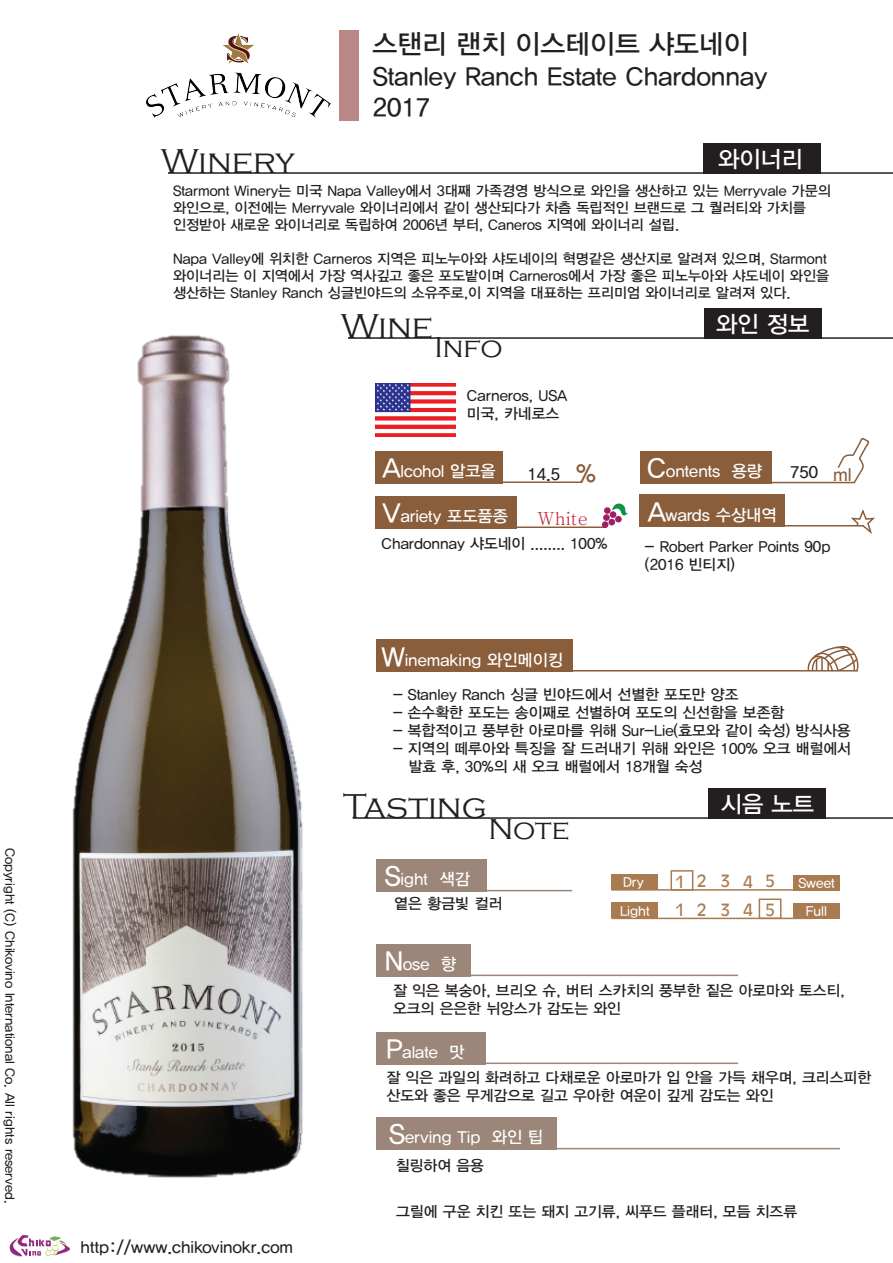
<style>
.page{position:relative;width:893px;height:1263px;background:#fff}
.page>*{position:absolute;margin:0;border:0;box-sizing:border-box;transform-origin:0 0}
.t1{font:300 35.55px "Copperplate Gothic";color:#231f20}
.t2{font:300 29.7px "Copperplate Gothic";color:#231f20}
.t3{font:27px "YDIYGO330";color:#231f20}
.t4{font:25.5px/30.6px "YDIYGO330";color:#231f20}
.t5{font:24.9px "YDIYGO330";color:#8a5d3b}
.t6{font:23.1px "YDIYGO330";color:#fff}
.t7{font:500 18px "Adobe Myungjo Std";letter-spacing:.005em;color:#be1d2c}
.t8{font:18px "YDIYGO330";color:#8a5d3b}
.t9{font:16.5px "YDIYGO330";color:#fff}
.t10{font:16.5px "YDIYGO330";color:#231f20}
.t11{font:16.5px "Antique Olive";letter-spacing:.765em;color:#a97b50}
.t12{font:15px/18px "YDIYGO330";color:#231f20}
.t13{font:14.25px/17.1px "YDIYGO330";color:#231f20}
.t14{font:13.5px "YDIYGO330";color:#fff}
.t15{font:13.05px "YDIYGO330";color:#231f20}
.s1{font-size:27px}
</style>
<div class="page">
<div style="left:704px;top:309px;width:117px;height:29px;background:#231f20"></div>
<div style="left:709px;top:789px;width:117px;height:29px;background:#231f20"></div>
<div style="left:640px;top:451px;width:131px;height:32px;background:#8a5d3b"></div>
<div style="left:376px;top:451px;width:127px;height:32px;background:#8a5d3b"></div>
<hr style="left:348px;top:337px;width:545px;height:2px;background:#231f20">
<hr style="left:353px;top:817px;width:540px;height:2px;background:#231f20">
<div style="left:339px;top:30px;width:20px;height:90px;background:#b98884"></div>
<hr style="left:496px;top:481px;width:86px;height:2px;background:#8a5d3b">
<hr style="left:769px;top:482px;width:85px;height:1px;background:#8a5d3b">
<div style="left:376px;top:496px;width:141px;height:32px;background:#8a5d3b"></div>
<hr style="left:512px;top:526px;width:93px;height:2px;background:#8a5d3b">
<div style="left:639px;top:494px;width:145px;height:32px;background:#8a5d3b"></div>
<hr style="left:776px;top:525px;width:87px;height:1px;background:#8a5d3b">
<div style="left:376px;top:639px;width:196px;height:32px;background:#8a5d3b"></div>
<hr style="left:520px;top:670px;width:338px;height:1px;background:#8a5d3b">
<div style="left:376px;top:859px;width:110px;height:32px;background:#9b8679"></div>
<hr style="left:470px;top:890px;width:102px;height:1px;background:#9b8679">
<div style="left:376px;top:944px;width:94px;height:32px;background:#9b8679"></div>
<hr style="left:460px;top:974px;width:278px;height:2px;background:#9b8679">
<div style="left:376px;top:1032px;width:109px;height:32px;background:#9b8679"></div>
<hr style="left:478px;top:1062px;width:260px;height:2px;background:#9b8679">
<div style="left:376px;top:1117px;width:180px;height:32px;background:#9b8679"></div>
<hr style="left:505px;top:1148px;width:335px;height:1px;background:#9b8679">
<div style="left:611px;top:874px;width:47px;height:15px;background:#a97b50"></div>
<hr style="left:611px;top:889px;width:201px;height:2px;background:#a97b50">
<div style="left:793px;top:875px;width:47px;height:15px;background:#a97b50"></div>
<div style="left:670px;top:870px;width:23px;height:21px;border:2px solid #a97b50"></div>
<div style="left:611px;top:902px;width:47px;height:16px;background:#a97b50"></div>
<hr style="left:611px;top:918px;width:201px;height:1px;background:#a97b50">
<div style="left:793px;top:903px;width:47px;height:16px;background:#a97b50"></div>
<div style="left:759px;top:898px;width:22px;height:21px;border:2px solid #a97b50"></div>
<div style="left:602px;top:521px;width:6px;height:7px;background:#9e1f62;border-radius:50%"></div>
<div style="left:603px;top:514px;width:7px;height:7px;background:#9e1f62;border-radius:50%"></div>
<div style="left:608px;top:519px;width:7px;height:6px;background:#9e1f62;border-radius:50%"></div>
<div style="left:610px;top:511px;width:6px;height:7px;background:#9e1f62;border-radius:50%"></div>
<div style="left:615px;top:516px;width:7px;height:6px;background:#9e1f62;border-radius:50%"></div>
<div style="left:604px;top:507px;width:7px;height:7px;background:#9e1f62;border-radius:50%"></div>
<svg style="left:612px;top:503px;width:16px;height:17px"></svg>
<svg style="left:849px;top:509px;width:26px;height:25px"></svg>
<svg style="left:835px;top:437px;width:35px;height:46px"></svg>
<svg style="left:807px;top:646px;width:52px;height:25px"></svg>
<hr style="left:168px;top:172px;width:725px;height:2px;background:#231f20">
<div style="left:703px;top:144px;width:117px;height:29px;background:#231f20"></div>
<svg style="left:9px;top:1235px;width:62px;height:22px"></svg>
<img style="left:375px;top:384px;width:80px;height:52px">
<img style="left:72px;top:335px;width:231px;height:843px">
<img style="left:147px;top:34px;width:183px;height:84px">
<p class="t15" style="left:17px;top:848px;width:357px;rotate:90deg">Copyright (C) Chikovino International Co. All rights reserved.</p>
<h3 class="t3" style="left:372px;top:29px;width:378px">스탠리 랜치 이스테이트 샤도네이</h3>
<h3 class="t4" style="left:373px;top:62px;width:396px">Stanley Ranch Estate Chardonnay<br>2017</h3>
<h1 class="t1" style="left:161px;top:142px;width:135px">Winery</h1>
<p class="t13" style="left:173px;top:182px;width:659px">Starmont Winery는 미국 Napa Valley에서 3대째 가족경영 방식으로 와인을 생산하고 있는 Merryvale 가문의 와인으로, 이전에는 Merryvale 와이너리에서 같이 생산되다가 차츰 독립적인 브랜드로 그 퀄러티와 가치를 인정받아 새로운 와이너리로 독립하여 2006년 부터, Caneros 지역에 와이너리 설립.</p>
<p class="t13" style="left:173px;top:250px;width:658px">Napa Valley에 위치한 Carneros 지역은 피노누아와 샤도네이의 혁명같은 생산지로 알려져 있으며, Starmont 와이너리는 이 지역에서 가장 역사깊고 좋은 포도밭이며 Carneros에서 가장 좋은 피노누아와 샤도네이 와인을 생산하는 Stanley Ranch 싱글빈야드의 소유주로,이 지역을 대표하는 프리미엄 와이너리로 알려져 있다.</p>
<h3 class="t6" style="left:718px;top:147px;width:87px">와이너리</h3>
<h1 class="t1" style="left:341px;top:307px;width:94px">Wine</h1>
<h2 class="t2" style="left:434px;top:332px;width:70px">Info</h2>
<p class="t12" style="left:467px;top:387px;width:102px">Carneros, USA 미국, 카네로스</p>
<h3 class="t6" style="left:716px;top:312px;width:95px">와인 정보</h3>
<p class="t10" style="left:528px;top:465px;width:34px">14.5</p>
<p class="t9" style="left:647px;top:462px;width:117px"><span class="s1">C</span>ontents 용량</p>
<p class="t10" style="left:790px;top:463px;width:29px">750</p>
<p class="t9" style="left:383px;top:462px;width:115px"><span class="s1">A</span>lcohol 알코올</p>
<h3 class="t5" style="left:576px;top:460px;width:21px">%</h3>
<p class="t8" style="left:833px;top:464px;width:20px">ml</p>
<p class="t9" style="left:648px;top:505px;width:130px"><span class="s1">A</span>wards 수상내역</p>
<p class="t9" style="left:383px;top:507px;width:127px"><span class="s1">V</span>ariety 포도품종</p>
<p class="t12" style="left:381px;top:534px;width:227px">Chardonnay 샤도네이 ........ 100%</p>
<p class="t7" style="left:537px;top:509px;width:53px">White</p>
<p class="t12" style="left:645px;top:538px;width:187px">- Robert Parker Points 90p (2016 빈티지)</p>
<p class="t9" style="left:382px;top:650px;width:183px"><span class="s1">W</span>inemaking 와인메이킹</p>
<p class="t12" style="left:393px;top:686px;width:347px">- Stanley Ranch 싱글 빈야드에서 선별한 포도만 양조</p>
<p class="t12" style="left:393px;top:704px;width:393px">- 손수확한 포도는 송이째로 선별하여 포도의 신선함을 보존함</p>
<p class="t12" style="left:393px;top:722px;width:459px">- 복합적이고 풍부한 아로마를 위해 Sur-Lie(효모와 같이 숙성) 방식사용</p>
<p class="t12" style="left:409px;top:740px;width:444px;text-indent:-16px">- 지역의 떼루아와 특징을 잘 드러내기 위해 와인은 100% 오크 배럴에서 발효 후, 30%의 새 오크 배럴에서 18개월 숙성</p>
<h1 class="t1" style="left:343px;top:787px;width:145px">Tasting</h1>
<h2 class="t2" style="left:488px;top:813px;width:83px">Note</h2>
<p class="t9" style="left:385px;top:870px;width:87px"><span class="s1">S</span>ight 색감</p>
<p class="t12" style="left:394px;top:895px;width:110px">옅은 황금빛 컬러</p>
<p class="t9" style="left:385px;top:954px;width:73px"><span class="s1">N</span>ose 향</p>
<h3 class="t6" style="left:721px;top:791px;width:95px">시음 노트</h3>
<p class="t14" style="left:623px;top:874px;width:22px">Dry</p>
<p class="t11" style="left:675px;top:870px;width:101px">12345</p>
<p class="t14" style="left:798px;top:875px;width:38px">Sweet</p>
<p class="t14" style="left:620px;top:903px;width:31px">Light</p>
<p class="t11" style="left:675px;top:899px;width:101px">12345</p>
<p class="t14" style="left:806px;top:903px;width:23px">Full</p>
<p class="t12" style="left:393px;top:982px;width:453px">잘 익은 복숭아, 브리오 슈, 버터 스카치의 풍부한 짙은 아로마와 토스티, 오크의 은은한 뉘앙스가 감도는 와인</p>
<p class="t9" style="left:386px;top:1042px;width:80px"><span class="s1">P</span>alate 맛</p>
<p class="t12" style="left:387px;top:1068px;width:486px">잘 익은 과일의 화려하고 다채로운 아로마가 입 안을 가득 채우며, 크리스피한 산도와 좋은 무게감으로 길고 우아한 여운이 깊게 감도는 와인</p>
<p class="t10" style="left:80px;top:1238px;width:214px">http://www.chikovinokr.com</p>
<p class="t9" style="left:389px;top:1128px;width:156px"><span class="s1">S</span>erving Tip 와인 팁</p>
<p class="t12" style="left:396px;top:1156px;width:90px">칠링하여 음용</p>
<p class="t12" style="left:396px;top:1202px;width:402px">그릴에 구운 치킨 또는 돼지 고기류, 씨푸드 플래터, 모듬 치즈류</p>
</div>
